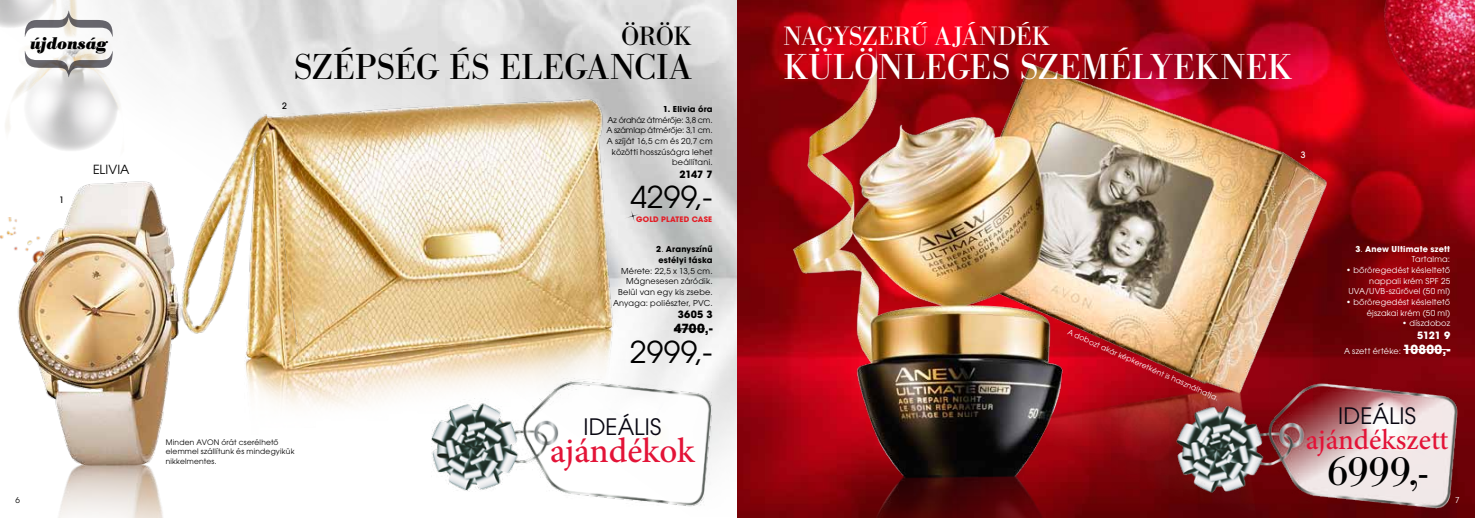
<style>
.page{position:relative;width:1475px;height:518px;background:#fff}
.page>*{position:absolute;margin:0;border:0;box-sizing:border-box;transform-origin:0 0}
.t1{font:42.5px "Bodoni Ant";color:#000}
.t2{font:37.5px "Bodoni Ant";letter-spacing:-.005em;color:#fff}
.t3{font:37.5px "Bodoni Ant";letter-spacing:-.005em;color:#000}
.t4{font:500 35px "Minion Pro";letter-spacing:-.005em;color:#e31337}
.t5{font:30px "ITC Avant Garde Got Boo";letter-spacing:.01em;color:#000}
.t6{font:500 28.75px "Minion Pro";color:#e31337}
.t7{font:27.5px "Bodoni Ant";letter-spacing:-.01em;color:#fff}
.t8{font:27.5px "Bodoni Ant";color:#000}
.t9{font:22.5px "ITC Avant Garde Got Boo";letter-spacing:.005em;color:#090712}
.t10{font:italic 700 17.5px "Bodoni Ant";letter-spacing:-.005em;color:#000}
.t11{font:12.5px "ITC Avant Garde Got Boo";letter-spacing:.005em;color:#000}
.t12{font:700 12.5px "ITC Avant Garde Got";color:#000}
.t13{font:700 10px "ITC Avant Garde Got";letter-spacing:.005em;color:#000}
.t14{font:700 10px "ITC Avant Garde Got";color:#fff}
.t15{font:500 8.75px "ITC Avant Garde Got";color:#000}
.t16{font:500 8.75px "ITC Avant Garde Got";color:#fff}
.t17{font:8.12px/10.6px "ITC Avant Garde Got Boo";letter-spacing:.025em;color:#fff;text-align:right}
.t18{font:8.12px/10.6px "ITC Avant Garde Got Boo";letter-spacing:.005em;color:#000;text-align:right}
.t19{font:8.12px/10.6px "ITC Avant Garde Got Boo";letter-spacing:.025em;color:#000;text-align:right}
.t20{font:700 8.12px/10.6px "ITC Avant Garde Got";letter-spacing:.025em;color:#000}
.t21{font:700 8.12px "ITC Avant Garde Got";letter-spacing:.025em;color:#fff}
.t22{font:7.5px/9.4px "ITC Avant Garde Got Boo";letter-spacing:.03em;color:#000}
.t23{font:7.5px "ITC Avant Garde Got Boo";color:#fff}
.t24{font:700 7.5px "ITC Avant Garde Got";letter-spacing:.03em;color:#e31d25}
.s1{font-family:"ITC Avant Garde Got Boo";font-weight:400}
.s2{font-family:"ITC Avant Garde Got";font-weight:700;font-size:12.5px}
</style>
<div class="page">
<img style="left:697px;top:0;width:777px;height:517px">
<img style="left:17px;top:255px;width:147px;height:262px">
<img style="left:315px;top:60px;width:363px;height:354px">
<img style="left:134px;top:52px;width:181px;height:431px">
<img style="left:0;top:0;width:141px;height:255px">
<img style="left:1348px;top:0;width:126px;height:120px">
<img style="left:395px;top:268px;width:354px;height:249px">
<img style="left:1140px;top:270px;width:334px;height:247px">
<hr style="left:1402px;top:349px;width:47px;height:1px;background:#fff">
<hr style="left:673px;top:328px;width:31px;height:1px;background:#000">
<svg style="left:24px;top:51px;width:89px;height:26px"></svg>
<svg style="left:25px;top:11px;width:88px;height:26px"></svg>
<svg style="left:623px;top:207px;width:19px;height:18px"></svg>
<h3 class="t10" style="left:30px;top:33px;width:79px">újdonság</h3>
<p class="t15" style="left:59px;top:194px;width:6px">1</p>
<h3 class="t11" style="left:93px;top:162px;width:38px">Elivia</h3>
<h3 class="t8" style="left:621px;top:21px;width:72px">ÖRÖK</h3>
<h2 class="t3" style="left:294px;top:46px;width:399px">SZÉPSÉG ÉS ELEGANCIA</h2>
<p class="t15" style="left:282px;top:100px;width:6px">2</p>
<p class="t20" style="left:663px;top:104px;width:51px">1. Elivia óra</p>
<p class="t18" style="left:606px;top:114px;width:108px">Az óraház átmérője: 3,8 cm.<br>A számlap átmérője: 3,1 cm.<br>A szíját 16,5 cm és 20,7 cm közötti hosszúságra lehet beállítani.</p>
<p class="t13" style="left:679px;top:167px;width:35px">2147 7</p>
<h3 class="t5" style="left:630px;top:178px;width:83px">4299,-</h3>
<p class="t24" style="left:636px;top:214px;width:78px">Gold plated case</p>
<p class="t20" style="left:656px;top:244px;width:58px">2<span class="s1">.</span> Aranyszínű estélyi táska</p>
<p class="t19" style="left:613px;top:265px;width:101px">Mérete: 22,5 x 13,5 cm.<br>Mágnesesen záródik.<br>Belül van egy kis zsebe.<br>Anyaga: poliészter, PVC.</p>
<p class="t13" style="left:677px;top:307px;width:36px">3605 3</p>
<h3 class="t12" style="left:673px;top:320px;width:40px">4700 ,-</h3>
<h3 class="t5" style="left:629px;top:333px;width:84px">2999,-</h3>
<p class="t22" style="left:166px;top:437px;width:130px">Minden AVON órát cserélhető elemmel szállítunk és mindegyikük nikkelmentes.</p>
<h3 class="t9" style="left:583px;top:412px;width:70px">Ideális</h3>
<h3 class="t4" style="left:550px;top:427px;width:146px">ajándékok</h3>
<h3 class="t7" style="left:783px;top:21px;width:268px">NAGYSZERŰ AJÁNDÉK</h3>
<h2 class="t2" style="left:783px;top:46px;width:510px">KÜLÖNLEGES SZEMÉLYEKNEK</h2>
<p class="t16" style="left:1300px;top:149px;width:6px">3</p>
<p class="t23" style="left:1069px;top:327px;width:166px;rotate:24deg">A dobozt akár képkeretként is használhatja.</p>
<p class="t21" style="left:1355px;top:243px;width:96px">3<span class="s1">.</span> Anew Ultimate szett</p>
<p class="t17" style="left:1411px;top:254px;width:40px">Tartalma:</p>
<p class="t17" style="left:1345px;top:264px;width:105px">• bőröregedést késleltető nappali krém SPF 25<br>UVA/UVB-szűrővel (50 ml)</p>
<p class="t17" style="left:1345px;top:296px;width:105px">• bőröregedést késleltető éjszakai krém (50 ml)</p>
<p class="t17" style="left:1401px;top:317px;width:49px">• díszdoboz</p>
<p class="t14" style="left:1416px;top:328px;width:34px">5121 9</p>
<p class="t17" style="left:1343px;top:345px;width:108px">A szett értéke: <span class="s2">10800,-</span></p>
<h3 class="t9" style="left:1337px;top:401px;width:70px">Ideális</h3>
<h3 class="t6" style="left:1305px;top:419px;width:144px">ajándékszett</h3>
<h1 class="t1" style="left:1326px;top:447px;width:102px">6999,-</h1>
<p class="t19" style="left:15px;top:494px;width:6px">6</p>
<p class="t17" style="left:1454px;top:494px;width:6px">7</p>
</div>
